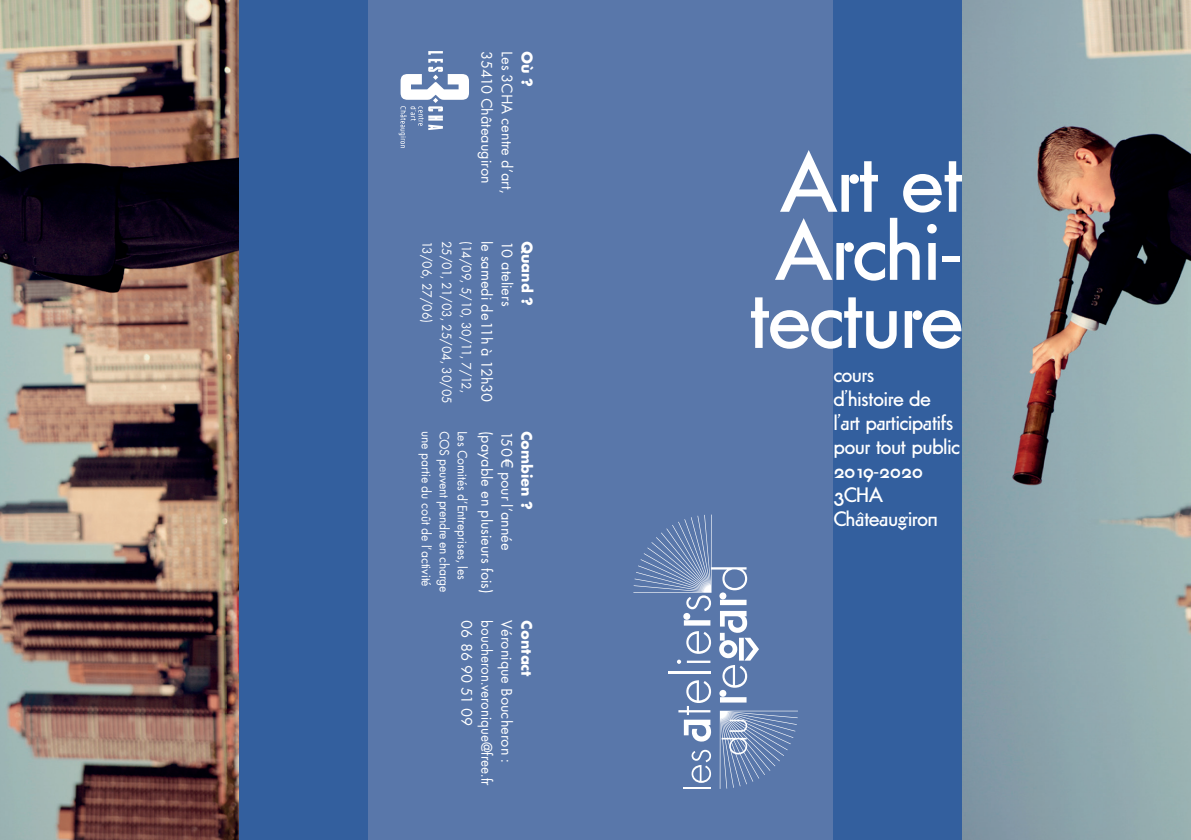
<style>
.page{position:relative;width:1191px;height:840px;background:#fff}
.page>*{position:absolute;margin:0;border:0;box-sizing:border-box;transform-origin:0 0}
.t1{font:80px/68px "Futura Classic W01";color:#fff;text-align:center}
.t2{font:20px/24px "Futura Classic W01";color:#fff}
.t3{font:16px/20px "Futura T";color:#fff}
.t4{font:16px "Futura T";color:#fff;scale:.92 1}
.t5{font:700 16px "Futura T";color:#fff}
.t6{font:14px "Futura T";color:#fff;scale:.95 1}
.t7{font:14px "Futura T";letter-spacing:-.02em;color:#fff;scale:.95 1}
.t8{font:14px "Futura T";letter-spacing:-.065em;color:#fff;scale:.95 1}
.s1{font-weight:700}
.s2{font-family:"Arial"}
</style>
<div class="page">
<div style="left:595px;top:0;width:367px;height:839px;background:#5977aa"></div>
<div style="left:833px;top:0;width:358px;height:839px;background:#335f9e"></div>
<img style="left:962px;top:0;width:229px;height:839px">
<svg style="left:633px;top:514px;width:165px;height:274px"></svg>
<div style="left:238px;top:0;width:374px;height:839px;background:#5977aa"></div>
<div style="left:0;top:0;width:367px;height:839px;background:#335f9e"></div>
<svg style="left:399px;top:51px;width:70px;height:97px"></svg>
<img style="left:0;top:0;width:238px;height:839px">
<p class="t5" style="left:536px;top:51px;width:37px;rotate:90deg">Où ?</p>
<p class="t3" style="left:497px;top:51px;width:134px;rotate:90deg">35410 Châteaugiron</p>
<p class="t3" style="left:517px;top:51px;width:143px;rotate:90deg">Les 3CHA centre d’art,</p>
<p class="t6" style="left:435px;top:241px;width:88px;rotate:90deg">13/06, 27/06)</p>
<p class="t6" style="left:455px;top:241px;width:173px;rotate:90deg">25/01, 21/03, 25/04, 30/05</p>
<p class="t8" style="left:475px;top:241px;width:162px;rotate:90deg">(14/09, 5/10, 30/11, 7/12,</p>
<p class="t5" style="left:536px;top:241px;width:66px;rotate:90deg">Quand ?</p>
<p class="t3" style="left:497px;top:241px;width:163px;rotate:90deg">le samedi de11h à 12h30</p>
<p class="t3" style="left:517px;top:241px;width:67px;rotate:90deg">10 ateliers</p>
<p class="t3" style="left:537px;top:430px;width:121px;rotate:90deg"><span class="s1">Combien ?<br></span>150<span class="s2">€</span> pour l’année</p>
<p class="t6" style="left:434px;top:430px;width:166px;rotate:90deg">une partie du coût de l’activité</p>
<p class="t7" style="left:452px;top:430px;width:172px;rotate:90deg">COS peuvent prendre en charge</p>
<p class="t6" style="left:470px;top:430px;width:159px;rotate:90deg">Les Comités d’Entreprises, les</p>
<p class="t3" style="left:497px;top:430px;width:164px;rotate:90deg">(payable en plusieurs fois)</p>
<p class="t3" style="left:517px;top:620px;width:144px;rotate:90deg">Véronique Boucheron :</p>
<p class="t5" style="left:536px;top:620px;width:58px;rotate:90deg">Contact</p>
<p class="t3" style="left:477px;top:620px;width:107px;rotate:90deg">06 86 90 51 09</p>
<p class="t4" style="left:496px;top:620px;width:181px;rotate:90deg">boucheron.veronique@free.fr</p>
<h1 class="t1" style="left:749px;top:148px;width:215px">Art et<br>Archi&shy;tecture</h1>
<p class="t2" style="left:833px;top:362px;width:127px">cours<br>d’histoire de l’art participatifs pour tout public<br>2019-2020<br>3CHA<br>Châteaugiron</p>
</div>
